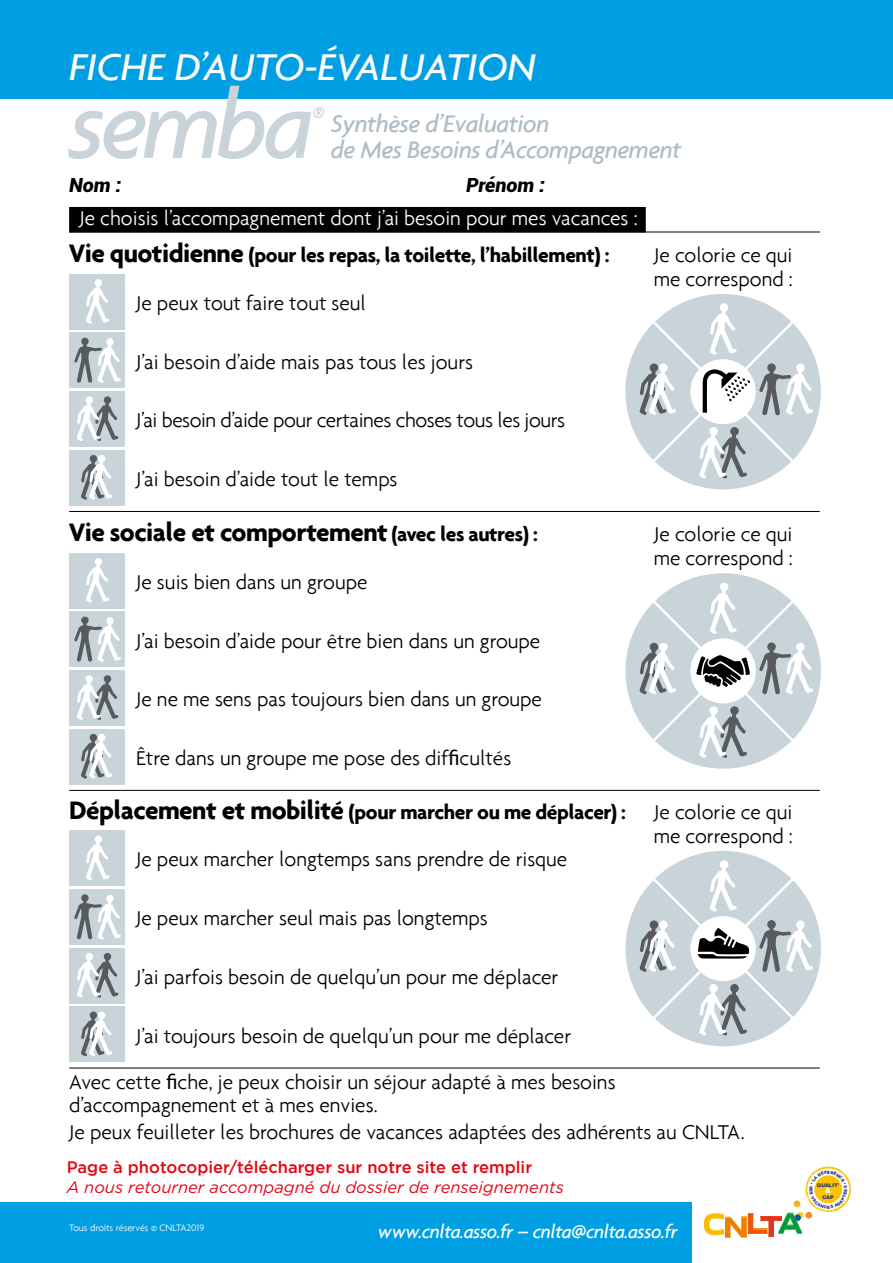
<style>
.page{position:relative;width:893px;height:1263px;background:#fff}
.page>*{position:absolute;margin:0;border:0;box-sizing:border-box;transform-origin:0 0}
.t1{font:italic 500 101.4px "Agenda";letter-spacing:-.05em;color:#c8d3da}
.t2{font:italic 500 40.05px "Agenda";color:#fff}
.t3{font:700 27.15px "Agenda";letter-spacing:-.02em;color:#000}
.t4{font:italic 500 25.8px/25.8px "Agenda";letter-spacing:-.02em;color:#aebcc5}
.t5{font:italic 500 25.8px "Agenda";color:#c8d3da}
.t6{font:300 21.45px/24.3px "Agenda";color:#000}
.t7{font:700 21.45px "Agenda";letter-spacing:-.02em;color:#000}
.t8{font:300 21.45px "Agenda";color:#fff}
.t9{font:300 21.45px "Agenda";letter-spacing:-.02em;color:#000}
.t10{font:italic 500 20.1px "Agenda";letter-spacing:-.02em;color:#fff}
.t11{font:italic 900 19.5px "Roboto";color:#000}
.t12{font:500 16.5px "Gotham";color:#e30613}
.t13{font:italic 16.5px "Gotham";color:#e30613}
.t14{font:300 10.05px "Agenda";color:#fff}
.t15{font:900 6.75px "Arial";color:#fff}
.t16{font:900 4.95px "Arial";color:#28367b}
.s1{font-size:27.15px}
.s2{font-size:21.45px}
.s3{font-family:"Myriad Pro";font-weight:400}
</style>
<div class="page">
<div style="left:0;top:1202px;width:691px;height:61px;background:#009fe3"></div>
<div style="left:0;top:0;width:893px;height:98px;background:#009fe3"></div>
<svg style="left:625px;top:851px;width:196px;height:196px"></svg>
<svg style="left:625px;top:294px;width:196px;height:196px"></svg>
<svg style="left:625px;top:573px;width:196px;height:196px"></svg>
<div style="left:69px;top:207px;width:577px;height:25px;background:#000"></div>
<div style="left:69px;top:450px;width:55px;height:55px;background:#c8d3da"></div>
<svg style="left:81px;top:455px;width:32px;height:45px"></svg>
<div style="left:69px;top:391px;width:55px;height:56px;background:#c8d3da"></div>
<svg style="left:77px;top:396px;width:42px;height:45px"></svg>
<div style="left:69px;top:333px;width:55px;height:55px;background:#c8d3da"></div>
<svg style="left:74px;top:338px;width:47px;height:45px"></svg>
<div style="left:69px;top:274px;width:55px;height:55px;background:#c8d3da"></div>
<svg style="left:86px;top:279px;width:23px;height:45px"></svg>
<div style="left:69px;top:729px;width:55px;height:55px;background:#c8d3da"></div>
<svg style="left:81px;top:734px;width:32px;height:45px"></svg>
<div style="left:69px;top:670px;width:55px;height:55px;background:#c8d3da"></div>
<svg style="left:77px;top:675px;width:42px;height:45px"></svg>
<div style="left:69px;top:612px;width:55px;height:55px;background:#c8d3da"></div>
<svg style="left:74px;top:617px;width:47px;height:45px"></svg>
<div style="left:69px;top:553px;width:55px;height:55px;background:#c8d3da"></div>
<svg style="left:86px;top:558px;width:23px;height:45px"></svg>
<div style="left:69px;top:1007px;width:55px;height:55px;background:#c8d3da"></div>
<svg style="left:81px;top:1011px;width:32px;height:45px"></svg>
<div style="left:69px;top:948px;width:55px;height:55px;background:#c8d3da"></div>
<svg style="left:77px;top:953px;width:42px;height:45px"></svg>
<div style="left:69px;top:889px;width:55px;height:55px;background:#c8d3da"></div>
<svg style="left:74px;top:894px;width:47px;height:45px"></svg>
<div style="left:69px;top:831px;width:55px;height:55px;background:#c8d3da"></div>
<svg style="left:86px;top:835px;width:23px;height:45px"></svg>
<hr style="left:69px;top:511px;width:751px;height:1px;background:#000">
<hr style="left:69px;top:790px;width:751px;height:1px;background:#000">
<hr style="left:69px;top:1068px;width:751px;height:1px;background:#000">
<hr style="left:69px;top:232px;width:751px;height:1px;background:#000">
<svg style="left:704px;top:1166px;width:147px;height:72px"></svg>
<h2 class="t2" style="left:69px;top:43px;width:468px">FICHE D’AUTO-ÉVALUATION</h2>
<h1 class="t1" style="left:69px;top:64px;width:246px">semba</h1>
<p class="t5" style="left:312px;top:100px;width:14px">®</p>
<p class="t4" style="left:331px;top:110px;width:352px">Synthèse d’Evaluation<br>de Mes Besoins d’Accompagnement</p>
<p class="t11" style="left:69px;top:171px;width:54px">Nom :</p>
<p class="t11" style="left:466px;top:171px;width:80px">Prénom :</p>
<p class="t8" style="left:79px;top:205px;width:560px">Je choisis l’accompagnement dont j’ai besoin pour mes vacances :</p>
<p class="t7" style="left:69px;top:242px;width:542px"><span class="s1">Vie quotidienne</span> (pour les repas, la toilette, l’habillement) :</p>
<p class="t6" style="left:136px;top:290px;width:231px">Je peux tout faire tout seul</p>
<p class="t6" style="left:136px;top:349px;width:339px">J’ai besoin d’aide mais pas tous les jours</p>
<p class="t9" style="left:136px;top:408px;width:431px">J’ai besoin d’aide pour certaines choses tous les jours</p>
<p class="t6" style="left:136px;top:467px;width:263px">J’ai besoin d’aide tout le temps</p>
<p class="t3" style="left:69px;top:516px;width:470px">Vie sociale et comportement <span class="s2">(avec les autres) :</span></p>
<p class="t6" style="left:136px;top:569px;width:233px">Je suis bien dans un groupe</p>
<p class="t6" style="left:136px;top:628px;width:406px">J’ai besoin d’aide pour être bien dans un groupe</p>
<p class="t6" style="left:136px;top:687px;width:407px">Je ne me sens pas toujours bien dans un groupe</p>
<p class="t6" style="left:136px;top:745px;width:377px">Être dans un groupe me pose des dif<span class="s3">fi</span>cultés</p>
<p class="t7" style="left:69px;top:799px;width:558px"><span class="s1">Déplacement et mobilité</span> (pour marcher ou me déplacer) :</p>
<p class="t6" style="left:136px;top:847px;width:433px">Je peux marcher longtemps sans prendre de risque</p>
<p class="t6" style="left:136px;top:906px;width:353px">Je peux marcher seul mais pas longtemps</p>
<p class="t6" style="left:136px;top:964px;width:424px">J’ai parfois besoin de quelqu’un pour me déplacer</p>
<p class="t6" style="left:136px;top:1023px;width:437px">J’ai toujours besoin de quelqu’un pour me déplacer</p>
<p class="t6" style="left:654px;top:243px;width:141px">Je colorie ce qui me correspond :</p>
<p class="t6" style="left:654px;top:522px;width:141px">Je colorie ce qui me correspond :</p>
<p class="t6" style="left:654px;top:799px;width:141px">Je colorie ce qui me correspond :</p>
<p class="t6" style="left:69px;top:1070px;width:548px;line-height:23px">Avec cette <span class="s3">fi</span>che, je peux choisir un séjour adapté à mes besoins d’accompagnement et à mes envies.</p>
<p class="t6" style="left:69px;top:1119px;width:677px">Je peux feuilleter les brochures de vacances adaptées des adhérents au CNLTA.</p>
<p class="t12" style="left:67px;top:1158px;width:467px">Page à photocopier/télécharger sur notre site et remplir</p>
<p class="t13" style="left:67px;top:1178px;width:499px">A nous retourner accompagné du dossier de renseignements</p>
<p class="t14" style="left:69px;top:1222px;width:137px">Tous droits réservés © CNLTA2019</p>
<p class="t10" style="left:378px;top:1219px;width:301px">www.cnlta.asso.fr – cnlta@cnlta.asso.fr</p>
<p class="t16" style="left:817px;top:1182px;width:24px">QUALIT’</p>
<p class="t15" style="left:825px;top:1186px;width:7px">&amp;</p>
<p class="t16" style="left:822px;top:1193px;width:13px">CAP</p>
</div>
